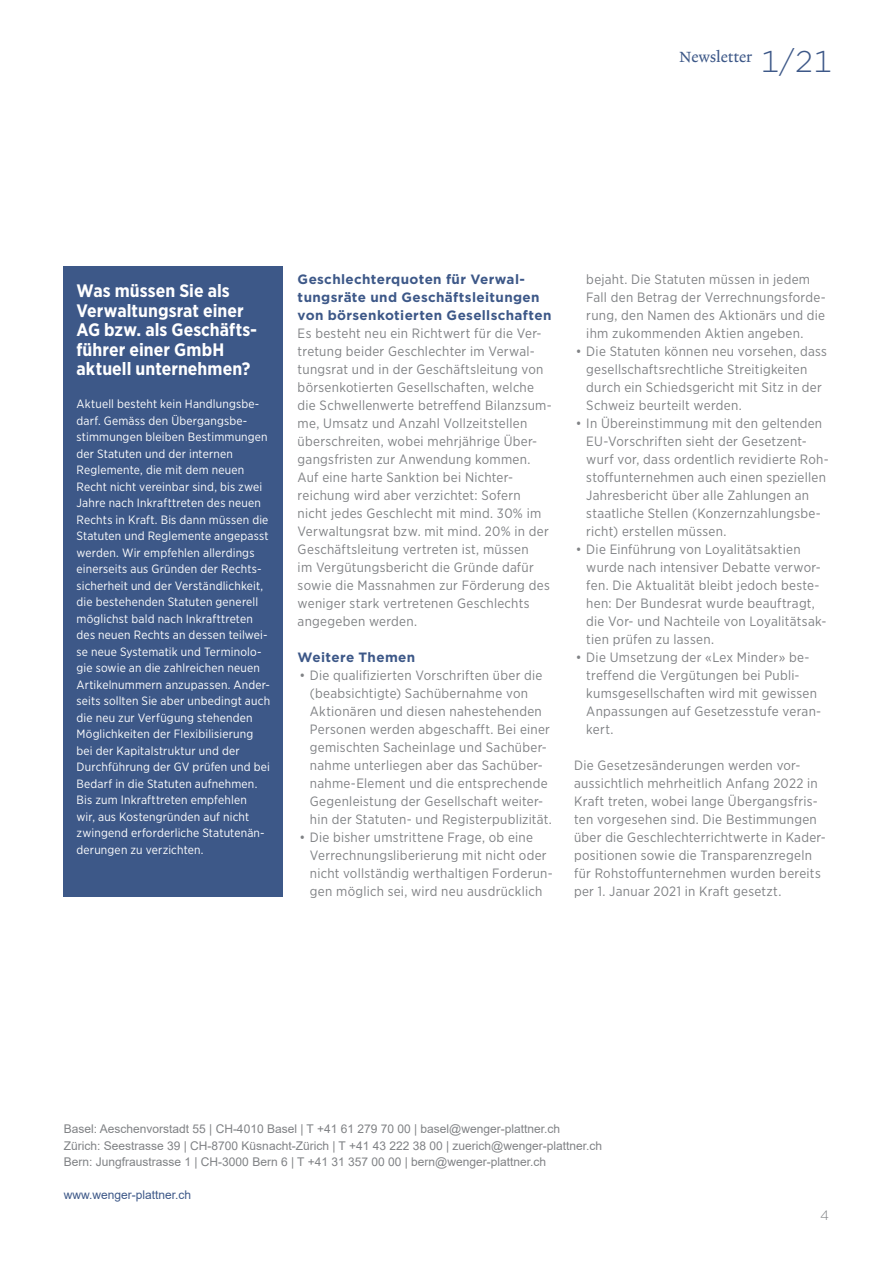
<style>
.page{position:relative;width:893px;height:1263px;background:#fff}
.page>*{position:absolute;margin:0;border:0;box-sizing:border-box;transform-origin:0 0}
.t1{font:300 30px "Gotham";color:#3d5888}
.t2{font:700 18px/19.5px "Gotham Narrow";letter-spacing:.005em;color:#fff}
.t3{font:15px "Lexicon No 2 Roman A";color:#3d5888}
.t4{font:13.5px/18px "Gotham Narrow";letter-spacing:.02em;color:#808285}
.t5{font:700 13.5px/18px "Gotham";letter-spacing:.025em;color:#3d5888}
.t6{font:300 13.5px "Gotham";color:#808285}
.t7{font:12px/16.5px "Gotham Narrow";letter-spacing:.015em;color:#fff}
.t8{font:12px/16.5px "Arial";color:#808285}
.t9{font:12px "Arial";color:#3d5888}
</style>
<div class="page">
<div style="left:64px;top:266px;width:219px;height:630px;background:#3d5888"></div>
<p class="t3" style="left:679px;top:48px;width:74px">Newsletter</p>
<h1 class="t1" style="left:761px;top:43px;width:72px">1/21</h1>
<h2 class="t2" style="left:77px;top:281px;width:182px">Was müssen Sie als<br>Verwaltungsrat einer<br>AG bzw. als Geschäfts&shy;führer einer GmbH aktuell unternehmen?</h2>
<p class="t7" style="left:77px;top:396px;width:195px">Aktuell besteht kein Handlungsbe&shy;darf. Gemäss den Übergangsbe&shy;stimmungen bleiben Bestimmungen der Statuten und der internen Reglemente, die mit dem neuen Recht nicht vereinbar sind, bis zwei Jahre nach Inkrafttreten des neuen Rechts in Kraft. Bis dann müssen die Statuten und Reglemente angepasst werden. Wir empfehlen allerdings einerseits aus Gründen der Rechts&shy;sicherheit und der Verständlichkeit, die bestehenden Statuten generell möglichst bald nach Inkrafttreten des neuen Rechts an dessen teilwei&shy;se neue Systematik und Terminolo&shy;gie sowie an die zahlreichen neuen Artikelnummern anzupassen. Ander&shy;seits sollten Sie aber unbedingt auch die neu zur Verfügung stehenden Möglichkeiten der Flexibilisierung bei der Kapitalstruktur und der Durchführung der GV prüfen und bei Bedarf in die Statuten aufnehmen.<br>Bis zum Inkrafttreten empfehlen<br>wir, aus Kostengründen auf nicht zwingend erforderliche Statutenän&shy;derungen zu verzichten.</p>
<p class="t5" style="left:298px;top:270px;width:255px">Geschlechterquoten für Verwal&shy;tungsräte und Geschäftsleitungen von börsenkotierten Gesellschaften</p>
<p class="t4" style="left:298px;top:324px;width:256px">Es besteht neu ein Richtwert für die Ver&shy;tretung beider Geschlechter im Verwal&shy;tungsrat und in der Geschäftsleitung von börsenkotierten Gesellschaften, welche die Schwellenwerte betreffend Bilanzsum&shy;me, Umsatz und Anzahl Vollzeitstellen überschreiten, wobei mehrjährige Über&shy;gangsfristen zur Anwendung kommen.<br>Auf eine harte Sanktion bei Nichter&shy;reichung wird aber verzichtet: Sofern nicht jedes Geschlecht mit mind. 30% im Verwaltungsrat bzw. mit mind. 20% in der Geschäftsleitung vertreten ist, müssen<br>im Vergütungsbericht die Gründe dafür sowie die Massnahmen zur Förderung des weniger stark vertretenen Geschlechts angegeben werden.</p>
<p class="t5" style="left:298px;top:648px;width:119px">Weitere Themen</p>
<p class="t4" style="left:310px;top:666px;width:244px;text-indent:-11px">• Die qualifizierten Vorschriften über die (beabsichtigte) Sachübernahme von Aktionären und diesen nahestehenden Personen werden abgeschafft. Bei einer gemischten Sacheinlage und Sachüber&shy;nahme unterliegen aber das Sachüber&shy;nahme-Element und die entsprechende Gegenleistung der Gesellschaft weiter&shy;hin der Statuten- und Registerpublizität.</p>
<p class="t4" style="left:310px;top:828px;width:244px;text-indent:-11px">• Die bisher umstrittene Frage, ob eine Verrechnungsliberierung mit nicht oder nicht vollständig werthaltigen Forderun&shy;gen möglich sei, wird neu ausdrücklich</p>
<p class="t4" style="left:586px;top:270px;width:241px">bejaht. Die Statuten müssen in jedem Fall den Betrag der Verrechnungsforde&shy;rung, den Namen des Aktionärs und die ihm zukommenden Aktien angeben.</p>
<p class="t4" style="left:586px;top:342px;width:242px;text-indent:-11px">• Die Statuten können neu vorsehen, dass gesellschaftsrechtliche Streitigkeiten durch ein Schiedsgericht mit Sitz in der Schweiz beurteilt werden.</p>
<p class="t4" style="left:586px;top:414px;width:244px;text-indent:-11px">• In Übereinstimmung mit den geltenden EU-Vorschriften sieht der Gesetzent&shy;wurf vor, dass ordentlich revidierte Roh&shy;stoffunternehmen auch einen speziellen Jahresbericht über alle Zahlungen an staatliche Stellen (Konzernzahlungsbe&shy;richt) erstellen müssen.</p>
<p class="t4" style="left:586px;top:540px;width:242px;text-indent:-11px">• Die Einführung von Loyalitätsaktien wurde nach intensiver Debatte verwor&shy;fen. Die Aktualität bleibt jedoch beste&shy;hen: Der Bundesrat wurde beauftragt, die Vor- und Nachteile von Loyalitätsak&shy;tien prüfen zu lassen.</p>
<p class="t4" style="left:586px;top:648px;width:236px;text-indent:-11px">• Die Umsetzung der «Lex Minder» be&shy;treffend die Vergütungen bei Publi&shy;kumsgesellschaften wird mit gewissen<br>Anpassungen auf Gesetzesstufe veran&shy;kert.</p>
<p class="t4" style="left:574px;top:756px;width:253px">Die Gesetzesänderungen werden vor&shy;aussichtlich mehrheitlich Anfang 2022 in Kraft treten, wobei lange Übergangsfris&shy;ten vorgesehen sind. Die Bestimmungen über die Geschlechterrichtwerte in Kader&shy;positionen sowie die Transparenzregeln für Rohstoffunternehmen wurden bereits per 1. Januar 2021 in Kraft gesetzt.</p>
<p class="t8" style="left:64px;top:1120px;width:540px">Basel: Aeschenvorstadt 55 | CH-4010 Basel | T +41 61 279 70 00 | basel@wenger-plattner.ch<br>Zürich: Seestrasse 39 | CH-8700 Küsnacht-Zürich | T +41 43 222 38 00 | zuerich@wenger-plattner.ch<br>Bern: Jungfraustrasse 1 | CH-3000 Bern 6 | T +41 31 357 00 00 | bern@wenger-plattner.ch</p>
<p class="t9" style="left:64px;top:1187px;width:129px">www.wenger-plattner.ch</p>
<p class="t6" style="left:820px;top:1206px;width:10px">4</p>
</div>
